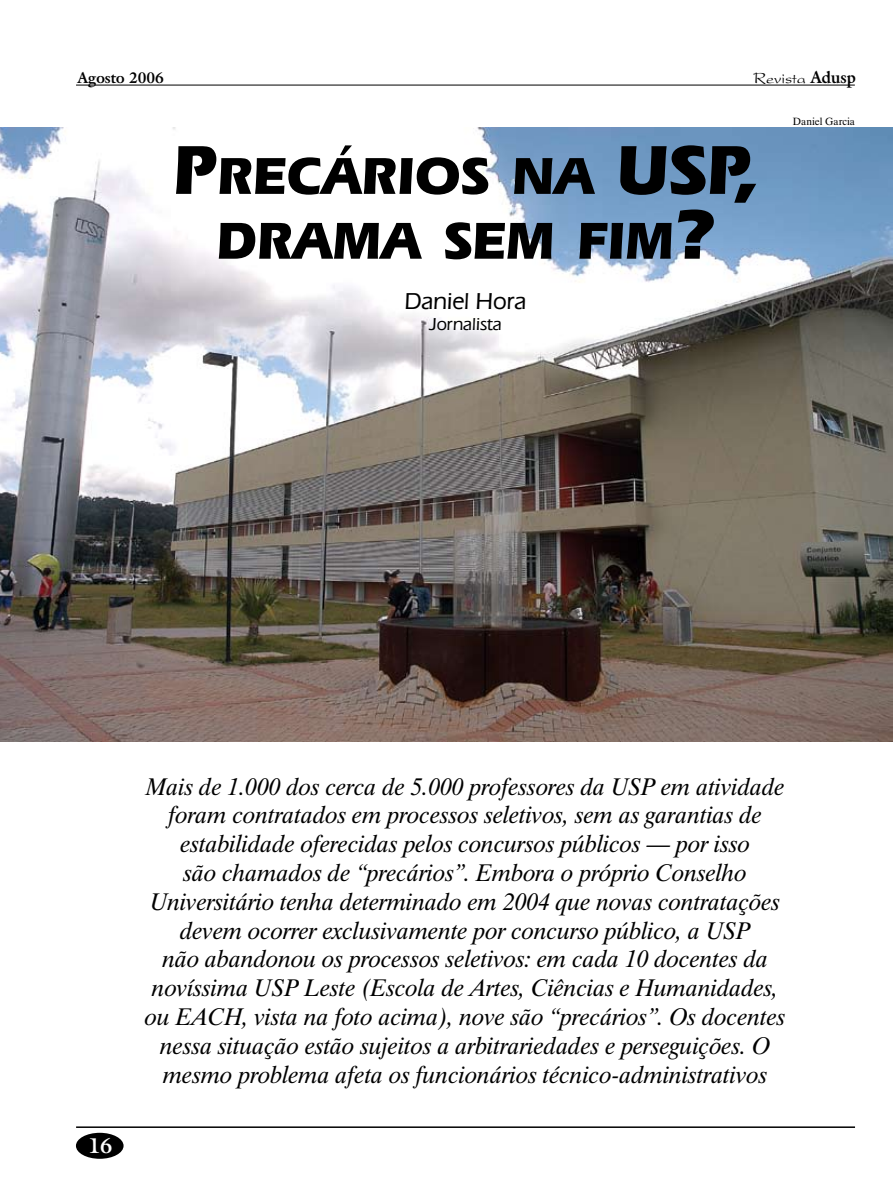
<style>
.page{position:relative;width:893px;height:1191px;background:#fff}
.page>*{position:absolute;margin:0;border:0;box-sizing:border-box;transform-origin:0 0}
.t1{font:700 54px/64.8px "Eras IT Cby BT";color:#000;text-align:center}
.t2{font:italic 24px/28.8px "Dutch 801 BT";color:#000;text-align:center}
.t3{font:500 24px "Eras IT Cby BT";color:#000}
.t4{font:700 21px "Galliard IT Cby BT";color:#fff}
.t5{font:500 18px "Eras IT Cby BT";color:#000}
.t6{font:16.5px "President";color:#000}
.t7{font:700 15px "Galliard IT Cby BT";color:#000}
.t8{font:10.5px "Dutch 801 BT";color:#000}
.s1{font-family:"Galliard IT Cby BT";font-weight:700}
.s2{font-size:72px}
</style>
<div class="page">
<hr style="left:76px;top:1126px;width:779px;height:2px;background:#000">
<div style="left:76px;top:1132px;width:48px;height:26px;background:#000;border-radius:50%"></div>
<hr style="left:76px;top:85px;width:779px;height:1px;background:#000">
<img style="left:0;top:128px;width:893px;height:613px">
<p class="t7" style="left:77px;top:68px;width:87px">Agosto 2006</p>
<p class="t6" style="left:754px;top:69px;width:104px">Revista <span class="s1">Adusp</span></p>
<h1 class="t1" style="left:173px;top:143px;width:586px"><span class="s2">P</span>RECÁRIOS NA <span class="s2">USP,<br></span>DRAMA SEM FIM<span class="s2">?</span></h1>
<p class="t3" style="left:405px;top:286px;width:123px">Daniel Hora</p>
<p class="t5" style="left:429px;top:313px;width:74px">Jornalista</p>
<p class="t8" style="left:793px;top:115px;width:64px">Daniel Garcia</p>
<p class="t4" style="left:88px;top:1131px;width:24px">16</p>
<p class="t2" style="left:145px;top:771px;width:642px">Mais de 1.000 dos cerca de 5.000 professores da USP em atividade foram contratados em processos seletivos, sem as garantias de estabilidade oferecidas pelos concursos públicos — por isso<br>são chamados de “precários”. Embora o próprio Conselho Universitário tenha determinado em 2004 que novas contratações devem ocorrer exclusivamente por concurso público, a USP<br>não abandonou os processos seletivos: em cada 10 docentes da novíssima USP Leste (Escola de Artes, Ciências e Humanidades, ou EACH, vista na foto acima), nove são “precários”. Os docentes nessa situação estão sujeitos a arbitrariedades e perseguições. O mesmo problema afeta os funcionários técnico-administrativos</p>
</div>
